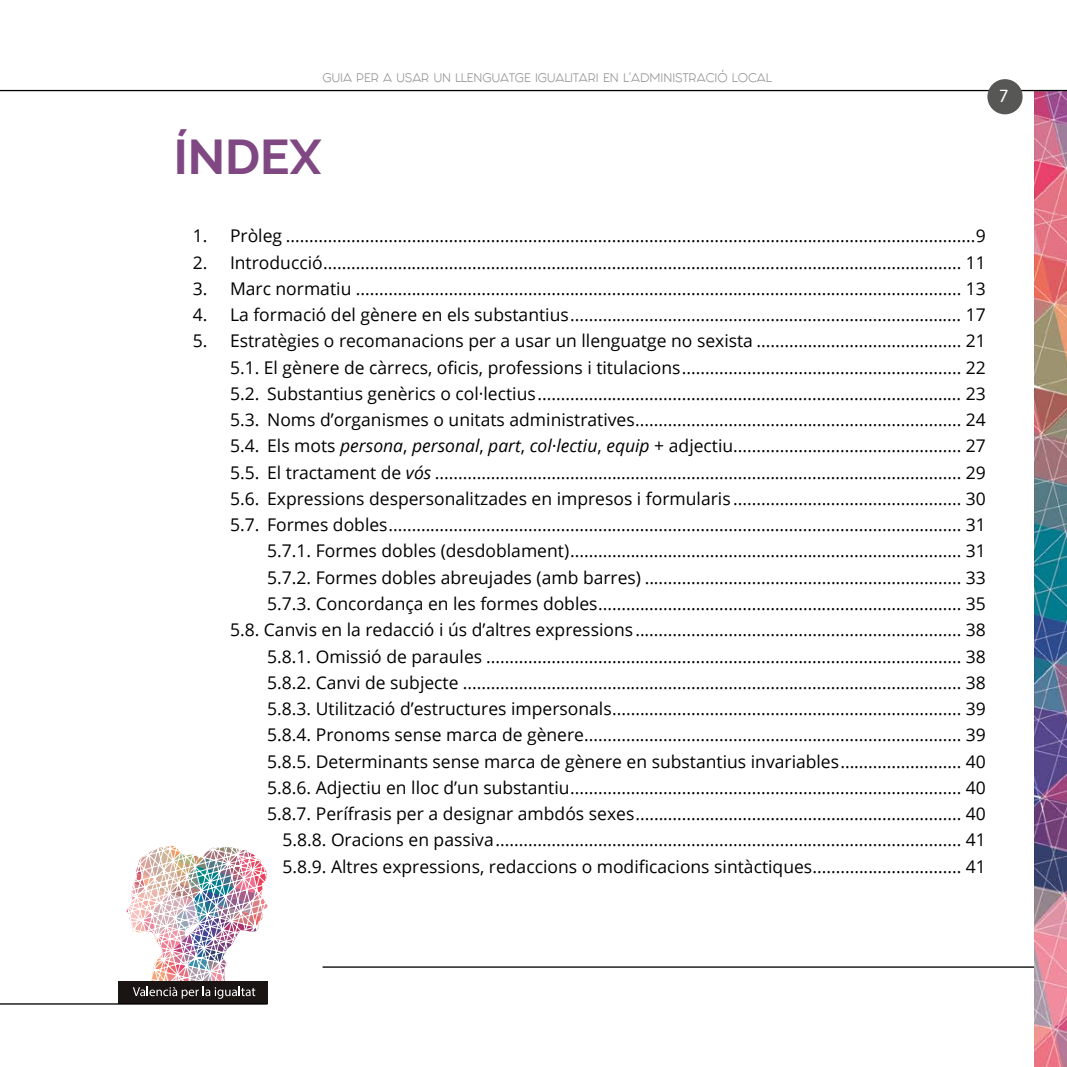
<style>
.page{position:relative;width:1067px;height:1067px;background:#fff}
.page>*{position:absolute;margin:0;border:0;box-sizing:border-box;transform-origin:0 0}
.t1{font:700 49px "Raleway";color:#804882}
.t2{font:17.5px/26.2px "Open Sans";color:#000;text-align:right}
.t3{font:17.5px "Asap";color:#fff}
.t4{font:10.5px "Fashion Fetish";color:#979696}
.s1{font-style:italic}
</style>
<div class="page">
<hr style="left:322px;top:966px;width:729px;height:1px;background:#000">
<img style="left:1035px;top:91px;width:32px;height:976px">
<div style="left:118px;top:981px;width:149px;height:22px;background:#1a1413"></div>
<img style="left:126px;top:845px;width:142px;height:153px">
<hr style="left:0;top:1003px;width:267px;height:1px;background:#000">
<hr style="left:0;top:90px;width:1067px;height:1px;background:#000">
<div style="left:987px;top:79px;width:35px;height:35px;background:#575756;border-radius:50%"></div>
<p class="t4" style="left:322px;top:70px;width:450px">GUIA PER A USAR UN LLENGUATGE IGUALITARI EN L’ADMINISTRACIÓ LOCAL</p>
<h1 class="t1" style="left:174px;top:129px;width:149px">ÍNDEX</h1>
<p class="t3" style="left:999px;top:86px;width:11px">7</p>
<p class="t2" style="left:193px;top:222px;width:794px">1. Pròleg ....................................................................................................................................................9</p>
<p class="t2" style="left:193px;top:249px;width:794px">2. Introducció......................................................................................................................................... 11</p>
<p class="t2" style="left:193px;top:275px;width:794px">3. Marc normatiu .................................................................................................................................. 13</p>
<p class="t2" style="left:193px;top:301px;width:794px">4. La formació del gènere en els substantius.................................................................................... 17</p>
<p class="t2" style="left:193px;top:327px;width:794px">5. Estratègies o recomanacions per a usar un llenguatge no sexista ............................................ 21<br>5.1. El gènere de càrrecs, oficis, professions i titulacions............................................................ 22<br>5.2. Substantius genèrics o col·lectius........................................................................................... 23<br>5.3. Noms d’organismes o unitats administratives...................................................................... 24<br>5.4. Els mots <span class="s1">persona</span>, <span class="s1">personal</span>, <span class="s1">part</span>, <span class="s1">col·lectiu</span>, <span class="s1">equip</span> + adjectiu................................................. 27<br>5.5. El tractament de <span class="s1">vós</span> ................................................................................................................. 29<br>5.6. Expressions despersonalitzades en impresos i formularis ................................................. 30<br>5.7. Formes dobles........................................................................................................................... 31<br>5.7.1. Formes dobles (desdoblament).................................................................................... 31<br>5.7.2. Formes dobles abreujades (amb barres) .................................................................... 33<br>5.7.3. Concordança en les formes dobles.............................................................................. 35<br>5.8. Canvis en la redacció i ús d’altres expressions ...................................................................... 38<br>5.8.1. Omissió de paraules ...................................................................................................... 38<br>5.8.2. Canvi de subjecte ........................................................................................................... 38<br>5.8.3. Utilització d’estructures impersonals........................................................................... 39<br>5.8.4. Pronoms sense marca de gènere................................................................................. 39<br>5.8.5. Determinants sense marca de gènere en substantius invariables.......................... 40<br>5.8.6. Adjectiu en lloc d’un substantiu.................................................................................... 40<br>5.8.7. Perífrasis per a designar ambdós sexes...................................................................... 40<br>5.8.8. Oracions en passiva.................................................................................................... 41<br>5.8.9. Altres expressions, redaccions o modificacions sintàctiques................................ 41</p>
</div>
